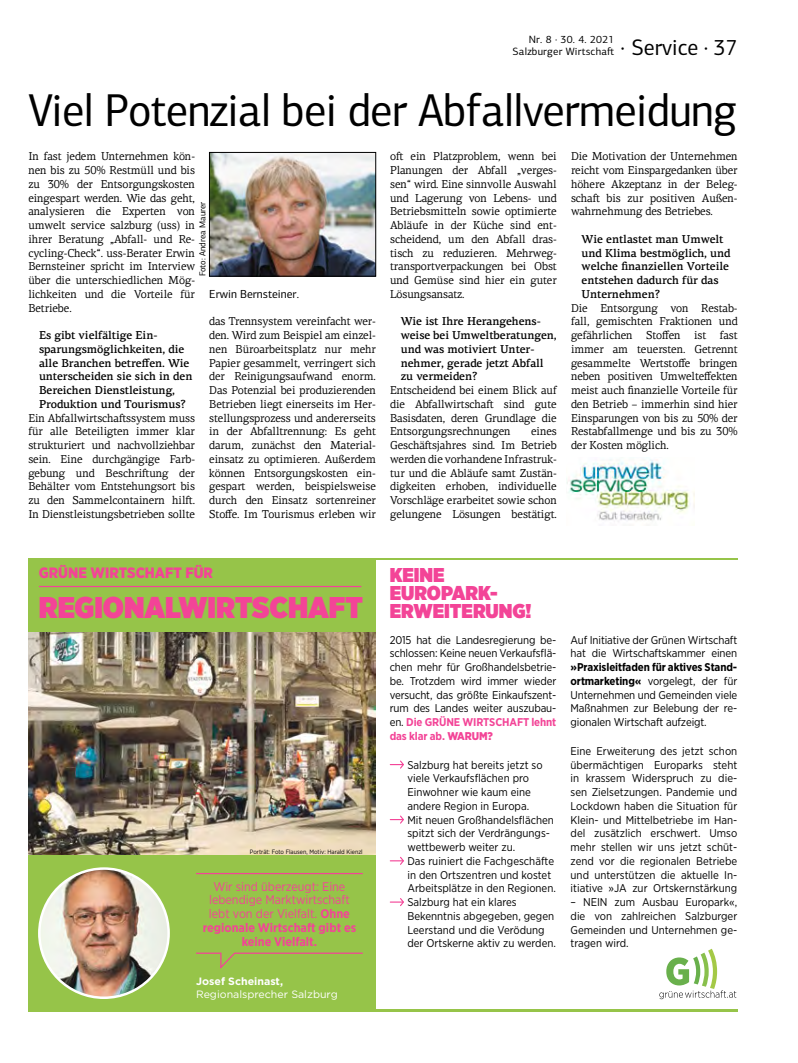
<style>
.page{position:relative;width:798px;height:1063px;background:#fff}
.page>*{position:absolute;margin:0;border:0;box-sizing:border-box;transform-origin:0 0}
.t1{font:46.25px "PF Centro Sans Pro";letter-spacing:-.015em;color:#000;scale:.96 1}
.t2{font:900 30px "Gotham Narrow";color:#f34497}
.t3{font:22.5px "PF Centro Sans Pro";color:#000;scale:.96 1}
.t4{font:900 20px/18px "Gotham Narrow";color:#f34497}
.t5{font:900 15px "Gotham Narrow";color:#f34497}
.t6{font:12.5px/13.8px "Gotham Narrow";color:#f34497;text-align:center}
.t7{font:11.75px "PF Centro Sans Pro";color:#000}
.t8{font:11.5px/13.8px "PF Centro Serif Pro";letter-spacing:-.01em;color:#000;text-align:justify;scale:.96 1}
.t9{font:500 11.5px/13.8px "PF Centro Serif Pro";letter-spacing:-.01em;color:#000}
.t10{font:11.25px/13.8px "Gotham Narrow";color:#000;text-align:justify}
.t11{font:10.62px/11.9px "PF Centro Sans Pro";letter-spacing:.02em;color:#000;text-align:right}
.t12{font:10.62px "Gotham";color:#fff}
.t13{font:700 10.62px "Gotham";color:#fff}
.t14{font:8.75px "PF Centro Sans Pro";color:#000}
.t15{font:6.25px "Gotham Narrow";color:#000}
.s1{font-weight:700}
.s2{font-weight:700;color:#f34497}
.s3{font-weight:900;color:#f34497}
</style>
<div class="page">
<img style="left:28px;top:631px;width:347px;height:225px">
<div style="left:28px;top:558px;width:347px;height:73px;background:#96c449"></div>
<div style="left:28px;top:856px;width:347px;height:156px;background:#96c449"></div>
<hr style="left:39px;top:586px;width:322px;height:1px;background:#f34497">
<hr style="left:196px;top:873px;width:166px;height:1px;background:#f34497">
<svg style="left:196px;top:952px;width:167px;height:17px"></svg>
<svg style="left:390px;top:760px;width:14px;height:9px"></svg>
<svg style="left:390px;top:815px;width:14px;height:9px"></svg>
<svg style="left:390px;top:856px;width:14px;height:9px"></svg>
<svg style="left:390px;top:898px;width:14px;height:9px"></svg>
<hr style="left:28px;top:1010px;width:709px;height:2px;background:#96c449">
<hr style="left:28px;top:558px;width:709px;height:2px;background:#96c449">
<svg style="left:659px;top:949px;width:77px;height:50px"></svg>
<img style="left:39px;top:869px;width:129px;height:129px;border-radius:65px">
<img style="left:211px;top:154px;width:163px;height:120px">
<div style="left:209px;top:152px;width:167px;height:124px;border:1px solid #000"></div>
<img style="left:566px;top:457px;width:128px;height:65px">
<p class="t11" style="left:512px;top:33px;width:103px">Nr. 8 · 30. 4. 2021<br>Salzburger Wirtschaft</p>
<h3 class="t3" style="left:620px;top:33px;width:124px">· Service · 37</h3>
<h1 class="t1" style="left:28px;top:83px;width:740px">Viel Potenzial bei der Abfallvermeidung</h1>
<p class="t8" style="left:28px;top:150px;width:175px;text-align:left">In fast jedem Unternehmen kön&shy;nen bis zu 50% Restmüll und bis zu 30% der Entsorgungskosten eingespart werden. Wie das geht, analysieren die Experten von umwelt service salzburg (uss) in ihrer Beratung „Abfall- und Re-- cycling-Check“. uss-Berater Erwin<br>Bernsteiner spricht im Interview über die unterschiedlichen Mög&shy;lichkeiten und die Vorteile für<br>Betriebe.</p>
<p class="t9" style="left:39px;top:329px;width:155px">Es gibt vielfältige Ein&shy;sparungsmöglichkeiten, die alle Branchen betreffen. Wie unterscheiden sie sich in den<br>Bereichen Dienstleistung,<br>Produktion und Tourismus?</p>
<p class="t8" style="left:28px;top:411px;width:175px">Ein Abfallwirtschaftssystem muss für alle Beteiligten immer klar strukturiert und nachvollziehbar sein. Eine durchgängige Farb&shy;gebung und Beschriftung der Behälter vom Entstehungsort bis zu den Sammelcontainern hilft.<br>In Dienstleistungsbetrieben sollte</p>
<p class="t8" style="left:390px;top:150px;width:175px">oft ein Platzproblem, wenn bei Planungen der Abfall „verges&shy;sen“ wird. Eine sinnvolle Auswahl und Lagerung von Lebens- und Betriebsmitteln sowie optimierte Abläufe in der Küche sind ent&shy;scheidend, um den Abfall dras&shy;tisch zu reduzieren. Mehrweg&shy;transportverpackungen bei Obst und Gemüse sind hier ein guter Lösungsansatz.</p>
<p class="t9" style="left:400px;top:315px;width:157px">Wie ist Ihre Herangehens&shy;weise bei Umweltberatungen, und was motiviert Unter&shy;nehmer, gerade jetzt Abfall zu vermeiden?</p>
<p class="t8" style="left:390px;top:383px;width:175px">Entscheidend bei einem Blick auf die Abfallwirtschaft sind gute Basisdaten, deren Grundlage die Entsorgungsrechnungen</p>
<p class="t8" style="left:570px;top:150px;width:175px">Die Motivation der Unternehmen reicht vom Einspargedanken über höhere Akzeptanz in der Beleg&shy;schaft bis zur positiven Außen&shy;wahrnehmung des Betriebes.</p>
<p class="t9" style="left:581px;top:232px;width:150px">Wie entlastet man Umwelt und Klima bestmöglich, und welche finanziellen Vorteile entstehen dadurch für das<br>Unternehmen?</p>
<p class="t8" style="left:570px;top:301px;width:175px">Die Entsorgung von Restab&shy;fall, gemischten Fraktionen und gefährlichen Stoffen ist fast immer am teuersten. Getrennt gesammelte Wertstoffe bringen neben positiven Umwelteffekten meist auch finanzielle Vorteile für den Betrieb – immerhin sind hier Einsparungen von bis zu 50% der Restabfallmenge und bis zu 30% der Kosten möglich.</p>
<p class="t14" style="left:197px;top:276px;width:76px;rotate:-90deg">Foto: Andrea Maurer</p>
<p class="t7" style="left:209px;top:287px;width:91px">Erwin Bernsteiner.</p>
<p class="t8" style="left:209px;top:315px;width:175px">das Trennsystem vereinfacht wer&shy;den. Wird zum Beispiel am einzel&shy;nen Büroarbeitsplatz nur mehr Papier gesammelt, verringert sich der Reinigungsaufwand enorm.<br>Das Potenzial bei produzierenden Betrieben liegt einerseits im Her&shy;stellungsprozess und andererseits in der Abfalltrennung: Es geht darum, zunächst den Material&shy;einsatz zu optimieren. Außerdem können Entsorgungskosten ein&shy;gespart werden, beispielsweise durch den Einsatz sortenreiner Stoffe. Im Tourismus erleben wir</p>
<p class="t8" style="left:390px;top:425px;width:175px;text-indent:141px">eines Geschäftsjahres sind. Im Betrieb werden die vorhandene Infrastruk&shy;tur und die Abläufe samt Zustän&shy;digkeiten erhoben, individuelle Vorschläge erarbeitet sowie schon gelungene Lösungen bestätigt.</p>
<h3 class="t5" style="left:39px;top:563px;width:175px">GRÜNE WIRTSCHAFT FÜR</h3>
<h2 class="t2" style="left:39px;top:587px;width:325px">REGIONALWIRTSCHAFT</h2>
<p class="t15" style="left:250px;top:848px;width:114px">Porträt: Foto Flausen, Motiv: Harald Kienzl</p>
<p class="t6" style="left:203px;top:879px;width:155px">Wir sind überzeugt: Eine lebendige Marktwirtschaft lebt von der Vielfalt. <span class="s1">Ohne regionale Wirtschaft gibt es keine Vielfalt.</span></p>
<p class="t13" style="left:196px;top:974px;width:88px">Josef Scheinast,</p>
<p class="t12" style="left:196px;top:988px;width:143px">Regionalsprecher Salzburg</p>
<h3 class="t4" style="left:389px;top:566px;width:143px">KEINE<br>EUROPARK-<br>ERWEITERUNG!</h3>
<p class="t10" style="left:389px;top:633px;width:168px">2015 hat die Landesregierung be&shy;schlossen: Keine neuen Verkaufsflä&shy;chen mehr für Großhandelsbetrie&shy;be. Trotzdem wird immer wieder versucht, das größte Einkaufszent&shy;rum des Landes weiter auszubau&shy;en. <span class="s2">Die GRÜNE WIRTSCHAFT lehnt das klar ab.</span> <span class="s3">WARUM?</span></p>
<p class="t10" style="left:407px;top:758px;width:150px;text-align:left">Salzburg hat bereits jetzt so viele Verkaufsflächen pro<br>Einwohner wie kaum eine andere Region in Europa.<br>Mit neuen Großhandelsflächen spitzt sich der Verdrängungs&shy;wettbewerb weiter zu.<br>Das ruiniert die Fachgeschäfte in den Ortszentren und kostet<br>Arbeitsplätze in den Regionen.<br>Salzburg hat ein klares<br>Bekenntnis abgegeben, gegen<br>Leerstand und die Verödung der Ortskerne aktiv zu werden.</p>
<p class="t10" style="left:570px;top:633px;width:168px">Auf Initiative der Grünen Wirtschaft hat die Wirtschaftskammer einen</p>
<p class="t10" style="left:570px;top:660px;width:168px"><span class="s1">»Praxisleitfaden für aktives Stand&shy;ortmarketing«</span> vorgelegt, der für Unternehmen und Gemeinden viele Maßnahmen zur Belebung der re&shy;gionalen Wirtschaft aufzeigt.</p>
<p class="t10" style="left:570px;top:744px;width:168px">Eine Erweiterung des jetzt schon übermächtigen Europarks steht in krassem Widerspruch zu die&shy;sen Zielsetzungen. Pandemie und Lockdown haben die Situation für Klein- und Mittelbetriebe im Han&shy;del zusätzlich erschwert. Umso mehr stellen wir uns jetzt schüt&shy;zend vor die regionalen Betriebe und unterstützen die aktuelle In&shy;itiative »JA zur Ortskernstärkung</p>
<p class="t10" style="left:570px;top:895px;width:168px">– NEIN zum Ausbau Europark«, die von zahlreichen Salzburger Gemeinden und Unternehmen ge&shy;tragen wird.</p>
</div>
